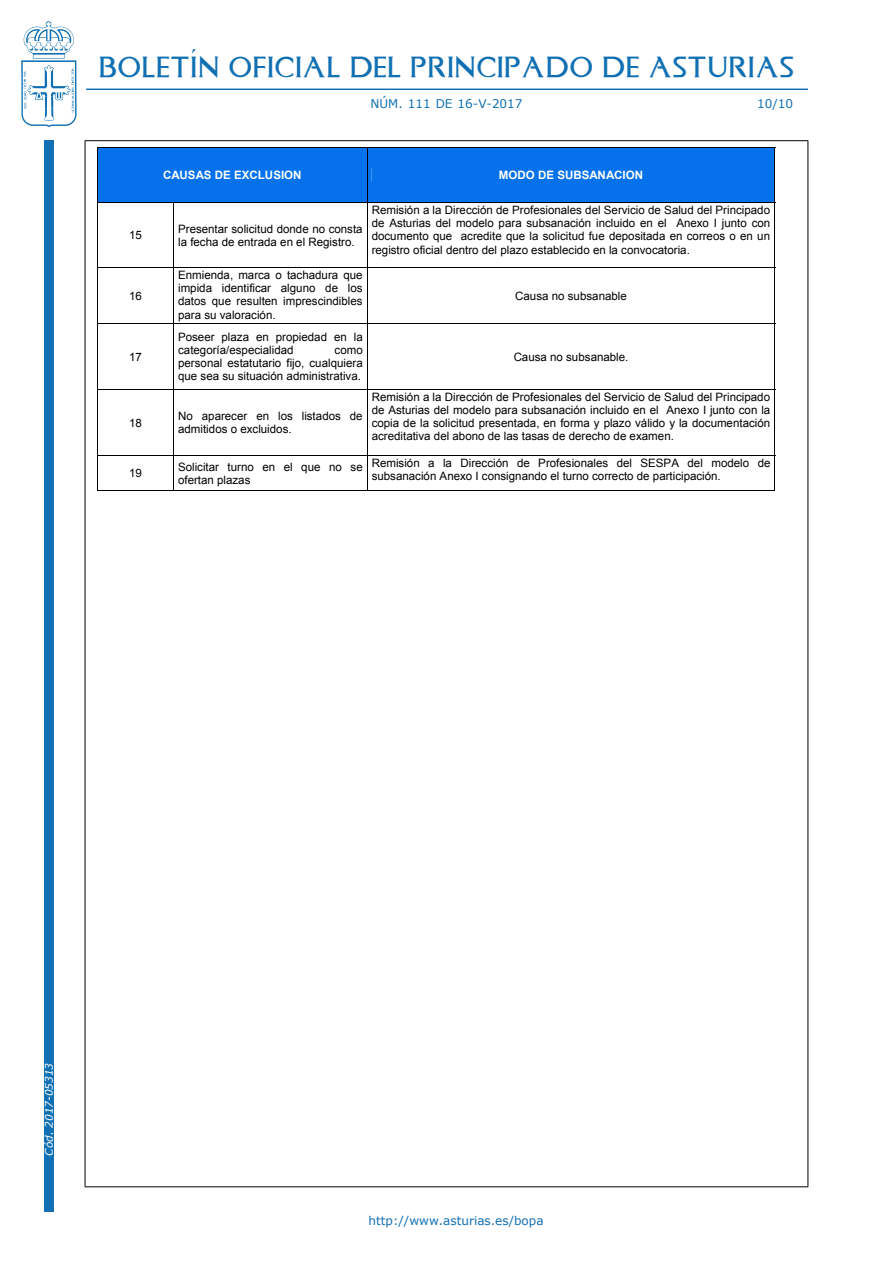
<style>
.page{position:relative;width:893px;height:1263px;background:#fff}
.page>*{position:absolute;margin:0;border:0;box-sizing:border-box;transform-origin:0 0}
.t1{font:24px "Asturica";letter-spacing:.05em;color:#1170b3}
.t2{font:12px "Verdana";color:#1170b3}
.t3{font:11.55px/13.2px "Arial";color:#000}
.t4{font:700 11.55px "Arial";color:#fff}
.t5{font:italic 10.5px "Verdana";color:#fff}
</style>
<div class="page">
<div style="left:44px;top:140px;width:10px;height:1072px;background:#1170b3"></div>
<svg style="left:21px;top:21px;width:56px;height:106px"></svg>
<hr style="left:86px;top:89px;width:722px;height:1px;background:#1170b3">
<hr style="left:85px;top:140px;width:723px;height:1px;background:#000">
<hr style="left:85px;top:1186px;width:723px;height:1px;background:#000">
<hr style="left:85px;top:141px;width:1px;height:1045px;background:#000">
<hr style="left:807px;top:141px;width:1px;height:1045px;background:#000">
<div style="left:98px;top:147px;width:677px;height:55px;background:#0572eb"></div>
<hr style="left:97px;top:147px;width:1px;height:55px;background:#000">
<hr style="left:367px;top:147px;width:1px;height:55px;background:#000">
<hr style="left:775px;top:147px;width:1px;height:55px;background:#000">
<hr style="left:97px;top:202px;width:678px;height:1px;background:#000">
<hr style="left:97px;top:203px;width:1px;height:64px;background:#000">
<hr style="left:173px;top:203px;width:1px;height:64px;background:#000">
<hr style="left:367px;top:203px;width:1px;height:64px;background:#000">
<hr style="left:775px;top:203px;width:1px;height:64px;background:#000">
<hr style="left:97px;top:267px;width:678px;height:1px;background:#000">
<hr style="left:97px;top:268px;width:1px;height:55px;background:#000">
<hr style="left:173px;top:268px;width:1px;height:55px;background:#000">
<hr style="left:367px;top:268px;width:1px;height:55px;background:#000">
<hr style="left:775px;top:268px;width:1px;height:55px;background:#000">
<hr style="left:97px;top:323px;width:678px;height:1px;background:#000">
<hr style="left:97px;top:324px;width:1px;height:65px;background:#000">
<hr style="left:173px;top:324px;width:1px;height:65px;background:#000">
<hr style="left:367px;top:324px;width:1px;height:65px;background:#000">
<hr style="left:775px;top:324px;width:1px;height:65px;background:#000">
<hr style="left:97px;top:389px;width:678px;height:1px;background:#000">
<hr style="left:97px;top:390px;width:1px;height:65px;background:#000">
<hr style="left:173px;top:390px;width:1px;height:65px;background:#000">
<hr style="left:367px;top:390px;width:1px;height:65px;background:#000">
<hr style="left:775px;top:390px;width:1px;height:65px;background:#000">
<hr style="left:97px;top:455px;width:678px;height:1px;background:#000">
<hr style="left:97px;top:456px;width:1px;height:35px;background:#000">
<hr style="left:97px;top:490px;width:76px;height:1px;background:#000">
<hr style="left:173px;top:456px;width:1px;height:35px;background:#000">
<hr style="left:174px;top:490px;width:193px;height:1px;background:#000">
<hr style="left:367px;top:456px;width:1px;height:35px;background:#000">
<hr style="left:368px;top:490px;width:407px;height:1px;background:#000">
<hr style="left:775px;top:456px;width:1px;height:35px;background:#000">
<h1 class="t1" style="left:99px;top:49px;width:696px">BOLETÍN OFICIAL DEL PRINCIPADO DE ASTURIAS</h1>
<p class="t2" style="left:370px;top:96px;width:154px">núm. 111 de 16-v-2017</p>
<p class="t2" style="left:757px;top:96px;width:37px">10/10</p>
<p class="t4" style="left:163px;top:167px;width:140px">CAUSAS DE EXCLUSION</p>
<p class="t4" style="left:499px;top:167px;width:146px">MODO DE SUBSANACION</p>
<p class="t3" style="left:129px;top:229px;width:14px">15</p>
<p class="t3" style="left:178px;top:222px;width:186px">Presentar solicitud donde no consta la fecha de entrada en el Registro.</p>
<p class="t3" style="left:129px;top:289px;width:14px">16</p>
<p class="t3" style="left:178px;top:268px;width:186px;text-align:justify">Enmienda, marca o tachadura que impida identificar alguno de los datos que resulten imprescindibles para su valoración.</p>
<p class="t3" style="left:372px;top:203px;width:400px;text-align:justify">Remisión a la Dirección de Profesionales del Servicio de Salud del Principado de Asturias del modelo para subsanación incluido en el Anexo I junto con documento que acredite que la solicitud fue depositada en correos o en un registro oficial dentro del plazo establecido en la convocatoria.</p>
<p class="t3" style="left:515px;top:289px;width:113px">Causa no subsanable</p>
<p class="t3" style="left:129px;top:350px;width:14px">17</p>
<p class="t3" style="left:178px;top:330px;width:186px">Poseer plaza en propiedad en la categoría/especialidad</p>
<p class="t3" style="left:178px;top:343px;width:186px;text-align:justify;text-indent:156px">como personal estatutario fijo, cualquiera que sea su situación administrativa.</p>
<p class="t3" style="left:514px;top:350px;width:116px">Causa no subsanable.</p>
<p class="t3" style="left:129px;top:416px;width:14px">18</p>
<p class="t3" style="left:178px;top:409px;width:186px">No aparecer en los listados de admitidos o excluidos.</p>
<p class="t3" style="left:372px;top:390px;width:400px;text-align:justify">Remisión a la Dirección de Profesionales del Servicio de Salud del Principado de Asturias del modelo para subsanación incluido en el Anexo I junto con la copia de la solicitud presentada, en forma y plazo válido y la documentación acreditativa del abono de las tasas de derecho de examen.</p>
<p class="t3" style="left:129px;top:467px;width:14px">19</p>
<p class="t3" style="left:178px;top:460px;width:186px">Solicitar turno en el que no se ofertan plazas</p>
<p class="t3" style="left:372px;top:456px;width:400px">Remisión a la Dirección de Profesionales del SESPA del modelo de subsanación Anexo I consignando el turno correcto de participación.</p>
<p class="t5" style="left:42px;top:1155px;width:94px;rotate:-90deg">Cód. 2017-05313</p>
<p class="t2" style="left:369px;top:1213px;width:177px">http://www.asturias.es/bopa</p>
</div>
